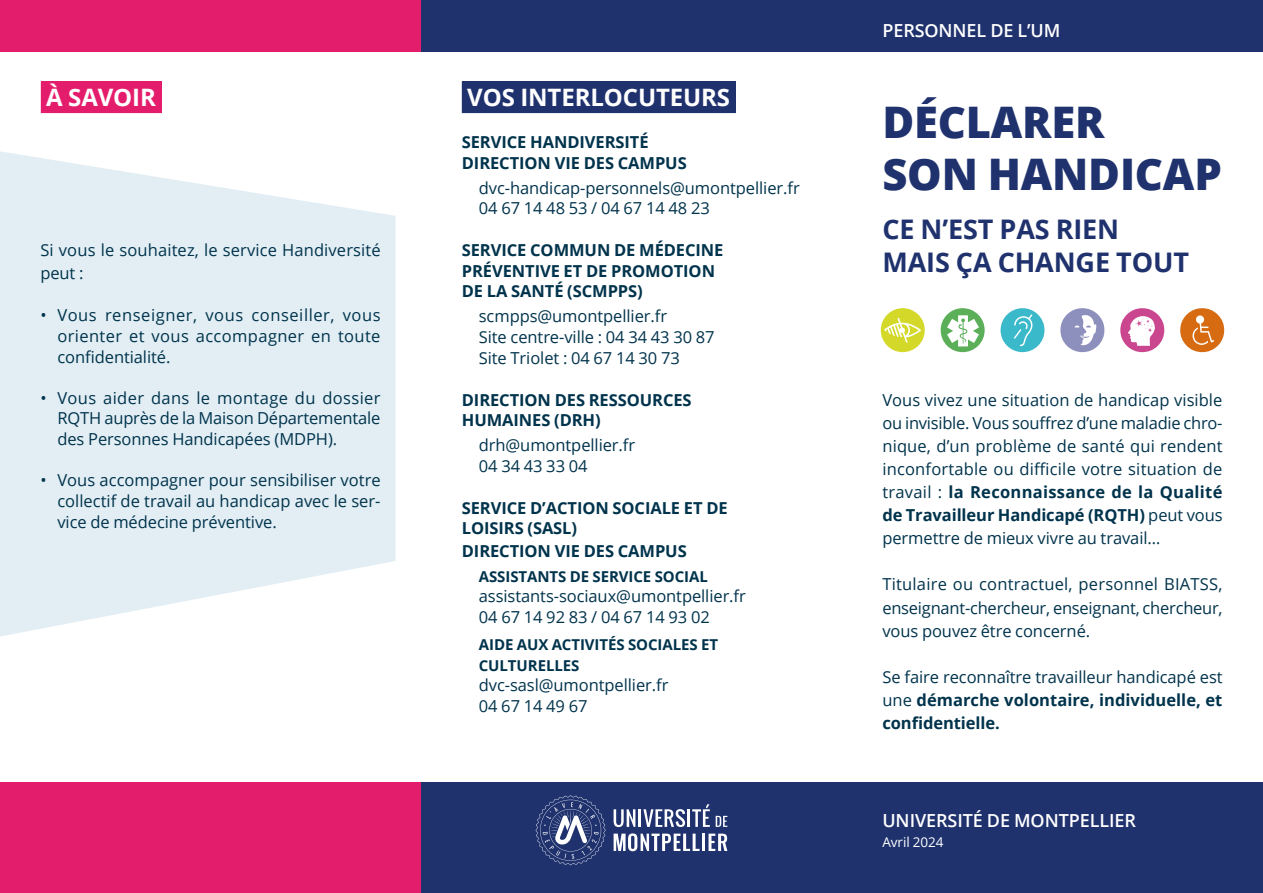
<style>
.page{position:relative;width:1263px;height:893px;background:#fff}
.page>*{position:absolute;margin:0;border:0;box-sizing:border-box;transform-origin:0 0}
.t1{font:800 43.5px/52.2px "Open Sans";letter-spacing:-.005em;color:#1f326e}
.t2{font:700 27px/32.4px "Open Sans";letter-spacing:-.005em;color:#1f326e}
.t3{font:700 24px "Open Sans";letter-spacing:-.005em;color:#fff}
.t4{font:600 18px "Open Sans";letter-spacing:-.005em;color:#fff}
.t5{font:16.5px/20.7px "Open Sans";letter-spacing:-.005em;color:#00334c}
.t6{font:700 16.5px/20.7px "Open Sans";letter-spacing:-.005em;color:#00334c}
.t7{font:700 15px/20.7px "Open Sans";letter-spacing:-.005em;color:#00334c}
.t8{font:13.5px "Open Sans";letter-spacing:-.005em;color:#fff}
.s1{font-weight:700}
.s2{font-weight:400}
</style>
<div class="page">
<div style="left:527px;top:0;width:736px;height:51px;background:#1f326e"></div>
<div style="left:826px;top:782px;width:437px;height:111px;background:#1f326e"></div>
<div style="left:421px;top:782px;width:421px;height:111px;background:#1f326e"></div>
<div style="left:421px;top:0;width:421px;height:51px;background:#1f326e"></div>
<div style="left:0;top:782px;width:421px;height:111px;background:#e41c6c"></div>
<div style="left:0;top:0;width:421px;height:51px;background:#e41c6c"></div>
<svg style="left:0;top:151px;width:395px;height:485px;background:#e6f0f5"></svg>
<svg style="left:881px;top:308px;width:44px;height:44px"></svg>
<svg style="left:1180px;top:308px;width:44px;height:44px"></svg>
<svg style="left:1060px;top:308px;width:44px;height:44px"></svg>
<svg style="left:1120px;top:308px;width:44px;height:44px"></svg>
<svg style="left:941px;top:308px;width:44px;height:44px"></svg>
<div style="left:1000px;top:308px;width:44px;height:44px;background:#39b9ca;border-radius:50%"></div>
<svg style="left:1014px;top:314px;width:18px;height:32px"></svg>
<div style="left:41px;top:82px;width:120px;height:31px;background:#e41c6c"></div>
<div style="left:462px;top:82px;width:273px;height:31px;background:#1f326e"></div>
<hr style="left:702px;top:834px;width:3px;height:17px;background:#fff">
<svg style="left:708px;top:834px;width:19px;height:17px"></svg>
<svg style="left:716px;top:816px;width:11px;height:11px"></svg>
<svg style="left:613px;top:804px;width:97px;height:23px"></svg>
<svg style="left:614px;top:833px;width:85px;height:18px"></svg>
<svg style="left:536px;top:795px;width:70px;height:70px"></svg>
<h3 class="t3" style="left:46px;top:81px;width:111px">À SAVOIR</h3>
<p class="t5" style="left:40px;top:238px;width:342px;line-height:23.1px">Si vous le souhaitez, le service Handiversité peut :</p>
<p class="t5" style="left:57px;top:304px;width:325px;text-align:justify;text-indent:-17px">• Vous renseigner, vous conseiller, vous orienter et vous accompagner en toute confidentialité.</p>
<p class="t5" style="left:57px;top:387px;width:325px;text-align:justify;text-indent:-17px">• Vous aider dans le montage du dossier RQTH auprès de la Maison Départementale des Personnes Handicapées (MDPH).</p>
<p class="t5" style="left:57px;top:469px;width:325px;text-align:justify;text-indent:-17px">• Vous accompagner pour sensibiliser votre collectif de travail au handicap avec le ser&shy;vice de médecine préventive.</p>
<h3 class="t3" style="left:467px;top:81px;width:264px">VOS INTERLOCUTEURS</h3>
<p class="t6" style="left:462px;top:131px;width:226px">SERVICE HANDIVERSITÉ<br>DIRECTION VIE DES CAMPUS</p>
<p class="t5" style="left:479px;top:177px;width:322px">dvc-handicap-personnels@umontpellier.fr<br>04 67 14 48 53 / 04 67 14 48 23</p>
<p class="t6" style="left:462px;top:239px;width:263px">SERVICE COMMUN DE MÉDECINE<br>PRÉVENTIVE ET DE PROMOTION<br>DE LA SANTÉ (SCMPPS)</p>
<p class="t5" style="left:479px;top:306px;width:237px">scmpps@umontpellier.fr<br>Site centre-ville : 04 34 43 30 87<br>Site Triolet : 04 67 14 30 73</p>
<p class="t6" style="left:462px;top:389px;width:231px">DIRECTION DES RESSOURCES<br>HUMAINES (DRH)</p>
<p class="t5" style="left:479px;top:434px;width:158px">drh@umontpellier.fr<br>04 34 43 33 04</p>
<p class="t6" style="left:462px;top:497px;width:267px">SERVICE D’ACTION SOCIALE ET DE<br>LOISIRS (SASL)</p>
<p class="t6" style="left:462px;top:540px;width:226px">DIRECTION VIE DES CAMPUS</p>
<p class="t7" style="left:479px;top:565px;width:231px">ASSISTANTS DE SERVICE SOCIAL</p>
<p class="t5" style="left:479px;top:585px;width:269px">assistants-sociaux@umontpellier.fr<br>04 67 14 92 83 / 04 67 14 93 02</p>
<p class="t7" style="left:479px;top:634px;width:241px">AIDE AUX ACTIVITÉS SOCIALES ET<br>CULTURELLES</p>
<p class="t5" style="left:479px;top:674px;width:191px">dvc-sasl@umontpellier.fr<br>04 67 14 49 67</p>
<p class="t4" style="left:882px;top:18px;width:180px">PERSONNEL DE L’UM</p>
<h1 class="t1" style="left:882px;top:94px;width:341px">DÉCLARER<br>SON HANDICAP</h1>
<h2 class="t2" style="left:882px;top:213px;width:308px">CE N’EST PAS RIEN<br>MAIS ÇA CHANGE TOUT</h2>
<p class="t5" style="left:882px;top:388px;width:342px;line-height:23.1px;text-align:justify">Vous vivez une situation de handicap visible ou invisible. Vous souffrez d’une maladie chro&shy;nique, d’un problème de santé qui rendent inconfortable ou difficile votre situation de travail : <span class="s1">la Reconnaissance de la Qualité de Travailleur Handicapé (RQTH)</span> peut vous permettre de mieux vivre au travail…</p>
<p class="t5" style="left:882px;top:572px;width:342px;line-height:23.1px;text-align:justify">Titulaire ou contractuel, personnel BIATSS, enseignant-chercheur, enseignant, chercheur, vous pouvez être concerné.</p>
<p class="t6" style="left:882px;top:665px;width:342px;line-height:23.1px;text-align:justify"><span class="s2">Se faire reconnaître travailleur handicapé est une</span> démarche volontaire, individuelle, et confidentielle.</p>
<p class="t4" style="left:882px;top:808px;width:255px">UNIVERSITÉ DE MONTPELLIER</p>
<p class="t8" style="left:882px;top:833px;width:63px">Avril 2024</p>
</div>
